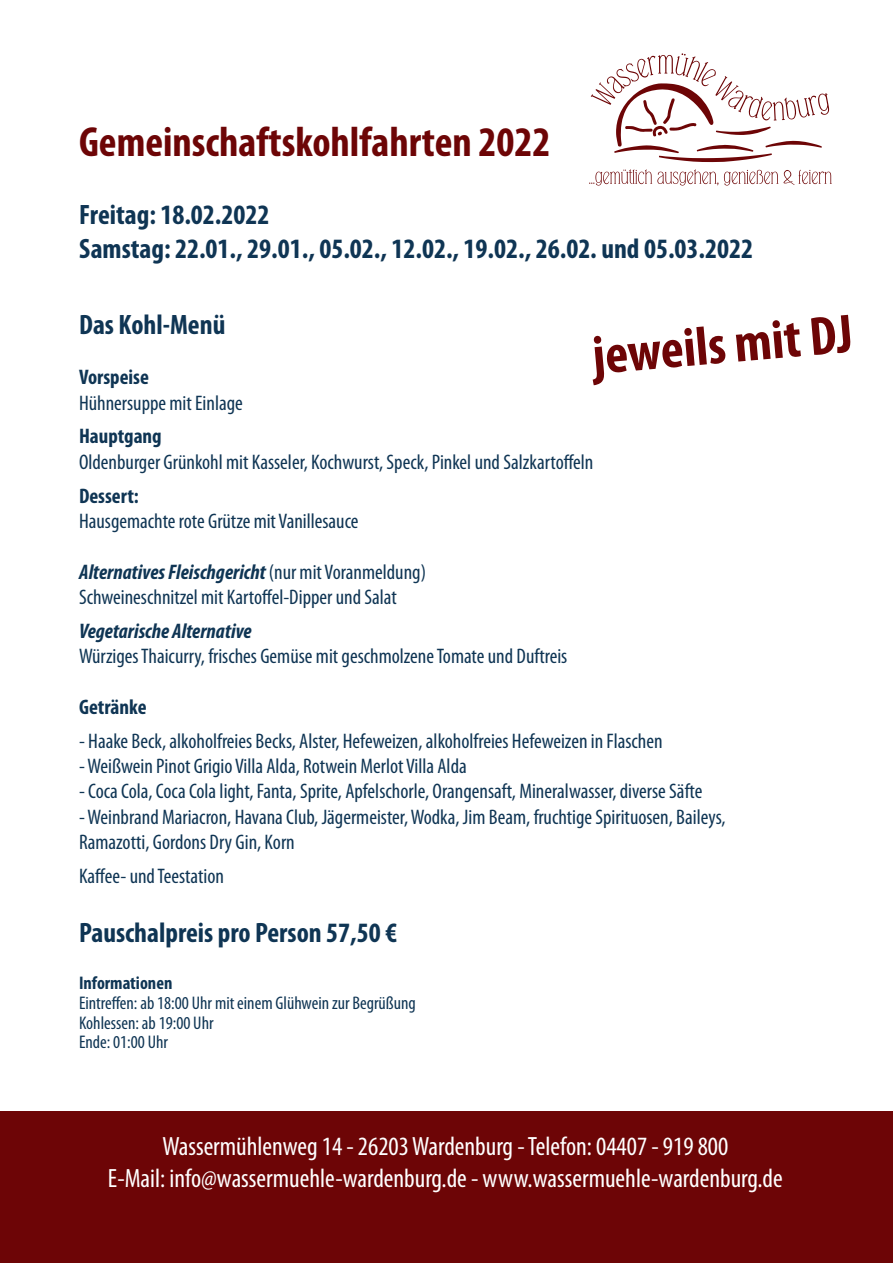
<style>
.page{position:relative;width:893px;height:1263px;background:#fff}
.page>*{position:absolute;margin:0;border:0;box-sizing:border-box;transform-origin:0 0}
.t1{font:700 condensed 54.9px "Myriad Pro";color:#6d0506}
.t2{font:700 condensed 42.3px "Myriad Pro";color:#6d0506}
.t3{font:700 condensed 28.2px "Myriad Pro";color:#0f3554}
.t4{font:condensed 26.55px "Myriad Pro";color:#fff}
.t5{font:condensed 21.15px "Myriad Pro";color:#0f3554}
.t6{font:italic 700 condensed 21.15px "Myriad Pro";color:#0f3554}
.t7{font:700 condensed 21.15px "Myriad Pro";color:#0f3554}
.t8{font:condensed 18.3px "Myriad Pro";color:#0f3554}
.t9{font:700 condensed 18.3px "Myriad Pro";color:#0f3554}
.s1{font-weight:400;font-style:normal}
</style>
<div class="page">
<svg style="left:591px;top:53px;width:238px;height:109px"></svg>
<svg style="left:589px;top:169px;width:129px;height:17px"></svg>
<svg style="left:724px;top:170px;width:108px;height:16px"></svg>
<div style="left:0;top:1112px;width:893px;height:151px;background:#6d0506"></div>
<p class="t2" style="left:79px;top:116px;width:473px">Gemeinschaftskohlfahrten 2022</p>
<p class="t3" style="left:79px;top:197px;width:192px">Freitag: 18.02.2022</p>
<p class="t3" style="left:79px;top:231px;width:676px">Samstag: 22.01., 29.01., 05.02., 12.02., 19.02., 26.02. und 05.03.2022</p>
<p class="t3" style="left:79px;top:307px;width:148px">Das Kohl-Menü</p>
<p class="t7" style="left:79px;top:364px;width:71px">Vorspeise</p>
<p class="t5" style="left:79px;top:390px;width:165px">Hühnersuppe mit Einlage</p>
<p class="t7" style="left:79px;top:423px;width:84px">Hauptgang</p>
<p class="t5" style="left:79px;top:449px;width:516px">Oldenburger Grünkohl mit Kasseler, Kochwurst, Speck, Pinkel und Salzkartoffeln</p>
<p class="t7" style="left:79px;top:482px;width:61px">Dessert:</p>
<p class="t5" style="left:79px;top:508px;width:281px">Hausgemachte rote Grütze mit Vanillesauce</p>
<p class="t6" style="left:79px;top:558px;width:348px">Alternatives Fleischgericht <span class="s1">(nur mit Voranmeldung)</span></p>
<p class="t5" style="left:79px;top:584px;width:319px">Schweineschnitzel mit Kartoffel-Dipper und Salat</p>
<p class="t6" style="left:79px;top:617px;width:174px">Vegetarische Alternative</p>
<p class="t5" style="left:79px;top:643px;width:490px">Würziges Thaicurry, frisches Gemüse mit geschmolzene Tomate und Duftreis</p>
<p class="t7" style="left:79px;top:693px;width:69px">Getränke</p>
<p class="t5" style="left:79px;top:728px;width:585px">- Haake Beck, alkoholfreies Becks, Alster, Hefeweizen, alkoholfreies Hefeweizen in Flaschen</p>
<p class="t5" style="left:79px;top:753px;width:389px">- Weißwein Pinot Grigio Villa Alda, Rotwein Merlot Villa Alda</p>
<p class="t5" style="left:79px;top:778px;width:625px">- Coca Cola, Coca Cola light, Fanta, Sprite, Apfelschorle, Orangensaft, Mineralwasser, diverse Säfte</p>
<p class="t5" style="left:79px;top:804px;width:648px">- Weinbrand Mariacron, Havana Club, Jägermeister, Wodka, Jim Beam, fruchtige Spirituosen, Baileys,</p>
<p class="t5" style="left:79px;top:829px;width:217px">Ramazotti, Gordons Dry Gin, Korn</p>
<p class="t5" style="left:79px;top:863px;width:147px">Kaffee- und Teestation</p>
<p class="t3" style="left:79px;top:915px;width:320px">Pauschalpreis pro Person 57,50 €</p>
<p class="t9" style="left:79px;top:971px;width:95px">Informationen</p>
<p class="t8" style="left:79px;top:992px;width:338px">Eintreffen: ab 18:00 Uhr mit einem Glühwein zur Begrüßung</p>
<p class="t8" style="left:79px;top:1011px;width:136px">Kohlessen: ab 19:00 Uhr</p>
<p class="t8" style="left:79px;top:1031px;width:91px">Ende: 01:00 Uhr</p>
<p class="t1" style="left:590px;top:322px;width:262px;rotate:-5deg">jeweils mit DJ</p>
<p class="t4" style="left:162px;top:1130px;width:567px">Wassermühlenweg 14 ‐ 26203 Wardenburg ‐ Telefon: 04407 - 919 800</p>
<p class="t4" style="left:108px;top:1162px;width:676px">E-Mail: info@wassermuehle-wardenburg.de ‐ www.wassermuehle-wardenburg.de</p>
</div>
